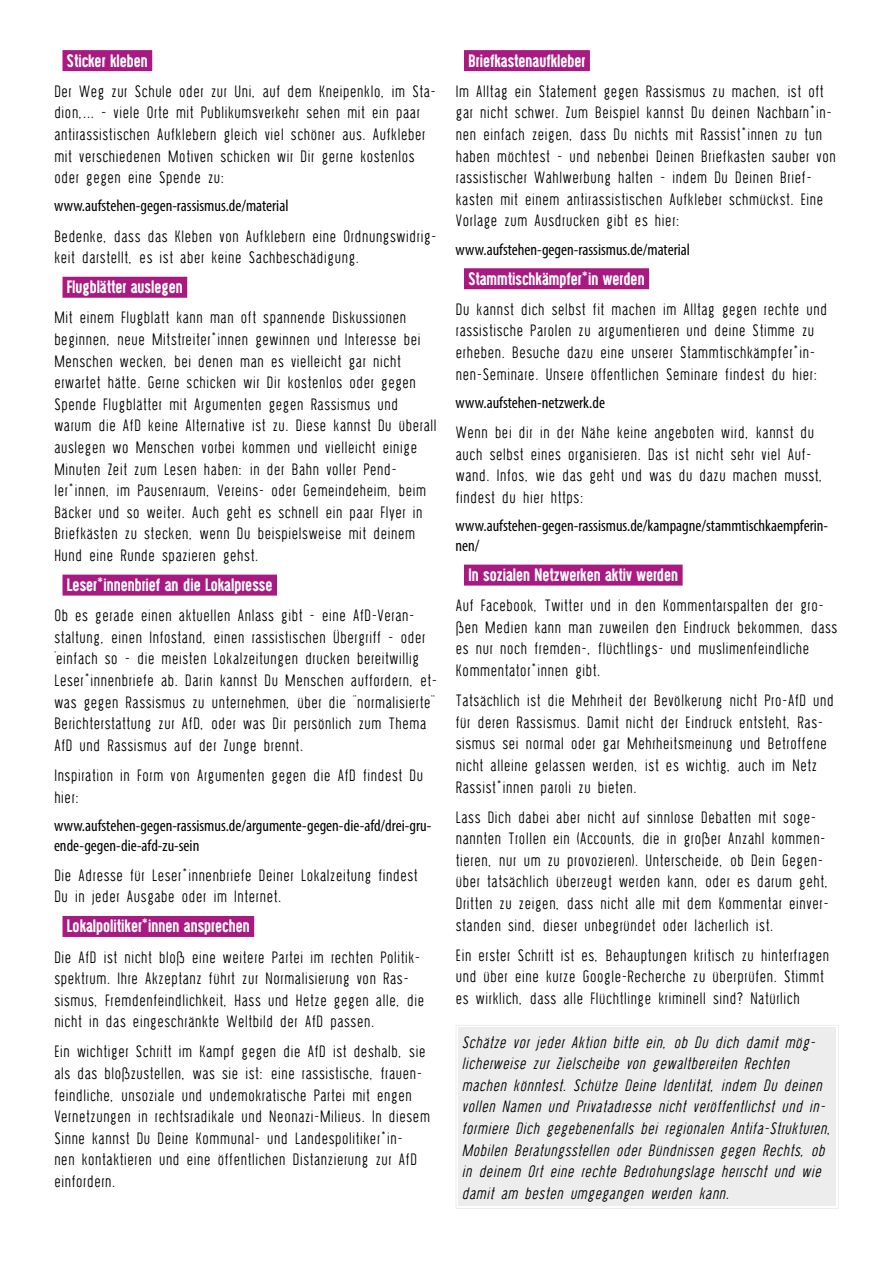
<style>
.page{position:relative;width:893px;height:1263px;background:#fff}
.page>*{position:absolute;margin:0;border:0;box-sizing:border-box;transform-origin:0 0}
.t1{font:18px/21.6px "Wask New";color:#000}
.t2{font:italic 18px/21.6px "Wask New";color:#000}
.t3{font:700 18px "Wask New";color:#fff}
.t4{font:condensed 16.5px/19.8px "Myriad Pro";color:#000}
</style>
<div class="page">
<div style="left:456px;top:1025px;width:383px;height:184px;background:#ededed"></div>
<div style="left:458px;top:1028px;width:378px;height:178px;border:3px solid #ededed"></div>
<div style="left:63px;top:50px;width:89px;height:21px;background:#a81a81"></div>
<div style="left:63px;top:277px;width:124px;height:21px;background:#a81a81"></div>
<div style="left:63px;top:575px;width:214px;height:21px;background:#a81a81"></div>
<div style="left:63px;top:916px;width:191px;height:21px;background:#a81a81"></div>
<div style="left:464px;top:50px;width:126px;height:21px;background:#a81a81"></div>
<div style="left:464px;top:268px;width:185px;height:21px;background:#a81a81"></div>
<div style="left:464px;top:565px;width:219px;height:21px;background:#a81a81"></div>
<p class="t3" style="left:67px;top:49px;width:82px">Sticker kleben</p>
<p class="t1" style="left:54px;top:80px;width:383px">Der Weg zur Schule oder zur Uni, auf dem Kneipenklo, im Sta&shy;dion,... - viele Orte mit Publikumsverkehr sehen mit ein paar antirassistischen Aufklebern gleich viel schöner aus. Aufkleber mit verschiedenen Motiven schicken wir Dir gerne kostenlos oder gegen eine Spende zu:</p>
<p class="t4" style="left:54px;top:196px;width:236px">www.aufstehen-gegen-rassismus.de/material</p>
<p class="t1" style="left:54px;top:224px;width:384px">Bedenke, dass das Kleben von Aufklebern eine Ordnungswidrig&shy;keit darstellt, es ist aber keine Sachbeschädigung.</p>
<p class="t3" style="left:67px;top:276px;width:117px">Flugblätter auslegen</p>
<p class="t1" style="left:54px;top:306px;width:384px">Mit einem Flugblatt kann man oft spannende Diskussionen beginnen, neue Mitstreiter*innen gewinnen und Interesse bei Menschen wecken, bei denen man es vielleicht gar nicht erwartet hätte. Gerne schicken wir Dir kostenlos oder gegen Spende Flugblätter mit Argumenten gegen Rassismus und warum die AfD keine Alternative ist zu. Diese kannst Du überall auslegen wo Menschen vorbei kommen und vielleicht einige Minuten Zeit zum Lesen haben: in der Bahn voller Pend&shy;ler*innen, im Pausenraum, Vereins- oder Gemeindeheim, beim Bäcker und so weiter. Auch geht es schnell ein paar Flyer in Briefkästen zu stecken, wenn Du beispielsweise mit deinem Hund eine Runde spazieren gehst.</p>
<p class="t3" style="left:67px;top:574px;width:207px">Leser*innenbrief an die Lokalpresse</p>
<p class="t1" style="left:54px;top:604px;width:385px">Ob es gerade einen aktuellen Anlass gibt - eine AfD-Veran&shy;staltung, einen Infostand, einen rassistischen Übergriff - oder 'einfach so - die meisten Lokalzeitungen drucken bereitwillig Leser*innenbriefe ab. Darin kannst Du Menschen auffordern, et&shy;was gegen Rassismus zu unternehmen, über die "normalisierte“ Berichterstattung zur AfD, oder was Dir persönlich zum Thema AfD und Rassismus auf der Zunge brennt.</p>
<p class="t1" style="left:54px;top:764px;width:371px">Inspiration in Form von Argumenten gegen die AfD findest Du hier:</p>
<p class="t4" style="left:54px;top:815px;width:379px">www.aufstehen-gegen-rassismus.de/argumente-gegen-die-afd/drei-gru&shy;ende-gegen-die-afd-zu-sein</p>
<p class="t1" style="left:54px;top:864px;width:365px">Die Adresse für Leser*innenbriefe Deiner Lokalzeitung findest<br>Du in jeder Ausgabe oder im Internet.</p>
<p class="t3" style="left:67px;top:915px;width:184px">Lokalpolitiker*innen ansprechen</p>
<p class="t1" style="left:54px;top:945px;width:372px">Die AfD ist nicht bloß eine weitere Partei im rechten Politik&shy;spektrum. Ihre Akzeptanz führt zur Normalisierung von Ras&shy;sismus, Fremdenfeindlichkeit, Hass und Hetze gegen alle, die nicht in das eingeschränkte Weltbild der AfD passen.</p>
<p class="t1" style="left:54px;top:1040px;width:378px">Ein wichtiger Schritt im Kampf gegen die AfD ist deshalb, sie als das bloßzustellen, was sie ist: eine rassistische, frauen&shy;feindliche, unsoziale und undemokratische Partei mit engen Vernetzungen in rechtsradikale und Neonazi-Milieus. In diesem Sinne kannst Du Deine Kommunal- und Landespolitiker*in-<br>nen kontaktieren und eine öffentlichen Distanzierung zur AfD einfordern.</p>
<p class="t3" style="left:468px;top:49px;width:119px">Briefkastenaufkleber</p>
<p class="t1" style="left:455px;top:80px;width:382px">Im Alltag ein Statement gegen Rassismus zu machen, ist oft gar nicht schwer. Zum Beispiel kannst Du deinen Nachbarn*in&shy;nen einfach zeigen, dass Du nichts mit Rassist*innen zu tun haben möchtest - und nebenbei Deinen Briefkasten sauber von rassistischer Wahlwerbung halten - indem Du Deinen Brief&shy;kasten mit einem antirassistischen Aufkleber schmückst. Eine Vorlage zum Ausdrucken gibt es hier:</p>
<p class="t4" style="left:455px;top:239px;width:236px">www.aufstehen-gegen-rassismus.de/material</p>
<p class="t3" style="left:468px;top:267px;width:178px">Stammtischkämpfer*in werden</p>
<p class="t1" style="left:455px;top:298px;width:373px">Du kannst dich selbst fit machen im Alltag gegen rechte und rassistische Parolen zu argumentieren und deine Stimme zu erheben. Besuche dazu eine unserer Stammtischkämpfer*in&shy;nen-Seminare. Unsere öffentlichen Seminare findest du hier:</p>
<p class="t4" style="left:455px;top:392px;width:151px">www.aufstehen-netzwerk.de</p>
<p class="t1" style="left:455px;top:421px;width:369px">Wenn bei dir in der Nähe keine angeboten wird, kannst du auch selbst eines organisieren. Das ist nicht sehr viel Auf&shy;wand. Infos, wie das geht und was du dazu machen musst, findest du hier https://</p>
<p class="t4" style="left:455px;top:516px;width:374px">www.aufstehen-gegen-rassismus.de/kampagne/stammtischkaempferin&shy;nen/</p>
<p class="t3" style="left:468px;top:564px;width:211px">In sozialen Netzwerken aktiv werden</p>
<p class="t1" style="left:455px;top:594px;width:384px">Auf Facebook, Twitter und in den Kommentarspalten der gro&shy;ßen Medien kann man zuweilen den Eindruck bekommen, dass es nur noch fremden-, flüchtlings- und muslimenfeindliche Kommentator*innen gibt.</p>
<p class="t1" style="left:455px;top:689px;width:380px">Tatsächlich ist die Mehrheit der Bevölkerung nicht Pro-AfD und für deren Rassismus. Damit nicht der Eindruck entsteht, Ras&shy;sismus sei normal oder gar Mehrheitsmeinung und Betroffene nicht alleine gelassen werden, ist es wichtig, auch im Netz Rassist*innen paroli zu bieten.</p>
<p class="t1" style="left:455px;top:805px;width:375px">Lass Dich dabei aber nicht auf sinnlose Debatten mit soge&shy;nannten Trollen ein (Accounts, die in großer Anzahl kommen&shy;tieren, nur um zu provozieren). Unterscheide, ob Dein Gegen&shy;über tatsächlich überzeugt werden kann, oder es darum geht, Dritten zu zeigen, dass nicht alle mit dem Kommentar einver&shy;standen sind, dieser unbegründet oder lächerlich ist.</p>
<p class="t1" style="left:455px;top:944px;width:376px">Ein erster Schritt ist es, Behauptungen kritisch zu hinterfragen und über eine kurze Google-Recherche zu überprüfen. Stimmt es wirklich, dass alle Flüchtlinge kriminell sind? Natürlich</p>
<p class="t2" style="left:461px;top:1030px;width:371px">Schätze vor jeder Aktion bitte ein, ob Du dich damit mög&shy;licherweise zur Zielscheibe von gewaltbereiten Rechten machen könntest. Schütze Deine Identität, indem Du deinen vollen Namen und Privatadresse nicht veröffentlichst und in&shy;formiere Dich gegebenenfalls bei regionalen Antifa-Strukturen, Mobilen Beratungsstellen oder Bündnissen gegen Rechts, ob in deinem Ort eine rechte Bedrohungslage herrscht und wie damit am besten umgegangen werden kann.</p>
</div>
